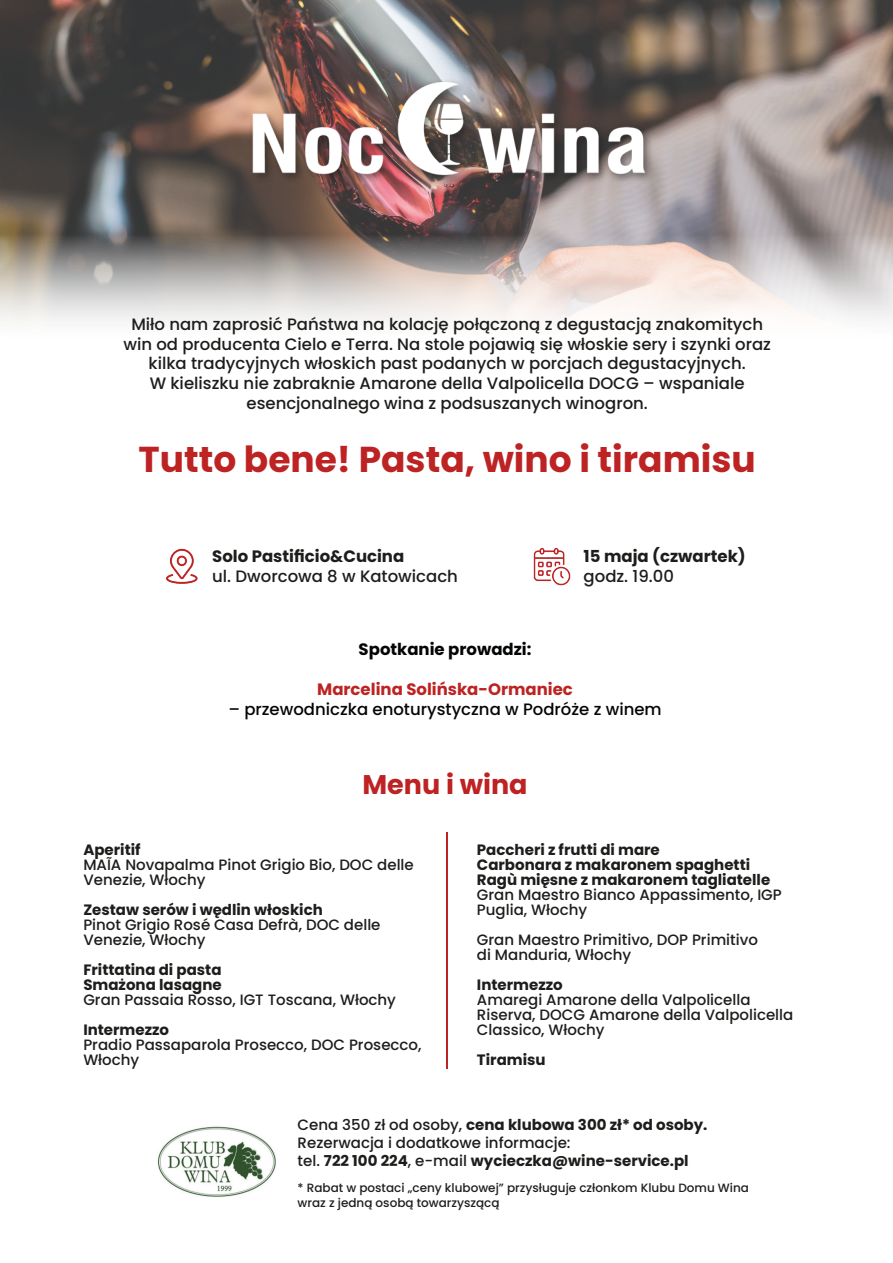
<style>
.page{position:relative;width:893px;height:1263px;background:#fff}
.page>*{position:absolute;margin:0;border:0;box-sizing:border-box;transform-origin:0 0}
.t1{font:700 36px "Poppins";color:#bd2323}
.t2{font:700 27px "Poppins";color:#bd2323}
.t3{font:500 16.5px/19.8px "Poppins";color:#1d1d1b;text-align:center}
.t4{font:700 16.5px/19.8px "Poppins";color:#1d1d1b}
.t5{font:500 16.5px "Poppins";color:#040506}
.t6{font:700 16.5px "Poppins";color:#bd2323}
.t7{font:700 16.5px "Poppins";color:#040506}
.t8{font:500 15px/15px "Poppins";color:#1d1d1b}
.t9{font:700 15px "Poppins";color:#1d1d1b}
.t10{font:500 12px/15px "Poppins";color:#1d1d1b}
.s1{font-weight:500}
.s2{font-weight:700}
</style>
<div class="page">
<img style="left:0;top:0;width:893px;height:321px">
<div style="left:248px;top:78px;width:407px;height:108px;background:#1d1d1b;opacity:.55"></div>
<img style="left:248px;top:83px;width:400px;height:102px">
<img style="left:533px;top:547px;width:38px;height:39px">
<img style="left:166px;top:548px;width:32px;height:36px">
<img style="left:157px;top:1126px;width:119px;height:71px">
<hr style="left:446px;top:832px;width:2px;height:237px;background:#bd2323">
<p class="t3" style="left:123px;top:314px;width:649px">Miło nam zaprosić Państwa na kolację połączoną z degustacją znakomitych win od producenta Cielo e Terra. Na stole pojawią się włoskie sery i szynki oraz kilka tradycyjnych włoskich past podanych w porcjach degustacyjnych.<br>W kieliszku nie zabraknie Amarone della Valpolicella DOCG – wspaniale esencjonalnego wina z podsuszanych winogron.</p>
<p class="t1" style="left:139px;top:438px;width:619px">Tutto bene! Pasta, wino i tiramisu</p>
<p class="t4" style="left:212px;top:546px;width:194px">Solo Pastificio&amp;Cucina</p>
<p class="t3" style="left:212px;top:566px;width:247px">ul. Dworcowa 8 w Katowicach</p>
<p class="t4" style="left:584px;top:546px;width:164px">15 maja (czwartek) <span class="s1">godz. 19.00</span></p>
<p class="t7" style="left:359px;top:640px;width:174px">Spotkanie prowadzi:</p>
<p class="t6" style="left:317px;top:680px;width:257px">Marcelina Solińska-Ormaniec</p>
<p class="t5" style="left:228px;top:699px;width:435px">– przewodniczka enoturystyczna w Podróże z winem</p>
<p class="t2" style="left:362px;top:769px;width:167px">Menu i wina</p>
<p class="t9" style="left:83px;top:841px;width:59px">Aperitif</p>
<p class="t8" style="left:83px;top:857px;width:332px">MAĨA Novapalma Pinot Grigio Bio, DOC delle<br>Venezie, Włochy</p>
<p class="t9" style="left:83px;top:901px;width:241px">Zestaw serów i wędlin włoskich</p>
<p class="t8" style="left:83px;top:917px;width:299px">Pinot Grigio Rosé Casa Defrà, DOC delle<br>Venezie, Włochy</p>
<p class="t9" style="left:83px;top:961px;width:140px">Frittatina di pasta</p>
<p class="t9" style="left:83px;top:976px;width:140px">Smażona lasagne</p>
<p class="t8" style="left:83px;top:992px;width:314px">Gran Passaia Rosso, IGT Toscana, Włochy</p>
<p class="t9" style="left:83px;top:1021px;width:87px">Intermezzo</p>
<p class="t8" style="left:83px;top:1037px;width:340px">Pradio Passaparola Prosecco, DOC Prosecco,<br>Włochy</p>
<p class="t9" style="left:477px;top:841px;width:184px">Paccheri z frutti di mare</p>
<p class="t9" style="left:477px;top:856px;width:275px">Carbonara z makaronem spaghetti</p>
<p class="t9" style="left:477px;top:871px;width:295px">Ragù mięsne z makaronem tagliatelle</p>
<p class="t8" style="left:477px;top:887px;width:306px">Gran Maestro Bianco Appassimento, IGP<br>Puglia, Włochy</p>
<p class="t8" style="left:477px;top:932px;width:283px">Gran Maestro Primitivo, DOP Primitivo di Manduria, Włochy</p>
<p class="t9" style="left:477px;top:976px;width:87px">Intermezzo</p>
<p class="t8" style="left:477px;top:992px;width:318px">Amaregi Amarone della Valpolicella<br>Riserva, DOCG Amarone della Valpolicella<br>Classico, Włochy</p>
<p class="t9" style="left:477px;top:1051px;width:70px">Tiramisu</p>
<p class="t9" style="left:298px;top:1116px;width:411px"><span class="s1">Cena 350 zł od osoby,</span> cena klubowa 300 zł* od osoby.</p>
<p class="t8" style="left:298px;top:1134px;width:393px;line-height:18px">Rezerwacja i dodatkowe informacje:<br>tel. <span class="s2">722 100 224</span>, e-mail <span class="s2">wycieczka@wine-service.pl</span></p>
<p class="t10" style="left:298px;top:1180px;width:453px">* Rabat w postaci „ceny klubowej” przysługuje członkom Klubu Domu Wina wraz z jedną osobą towarzyszącą</p>
</div>
